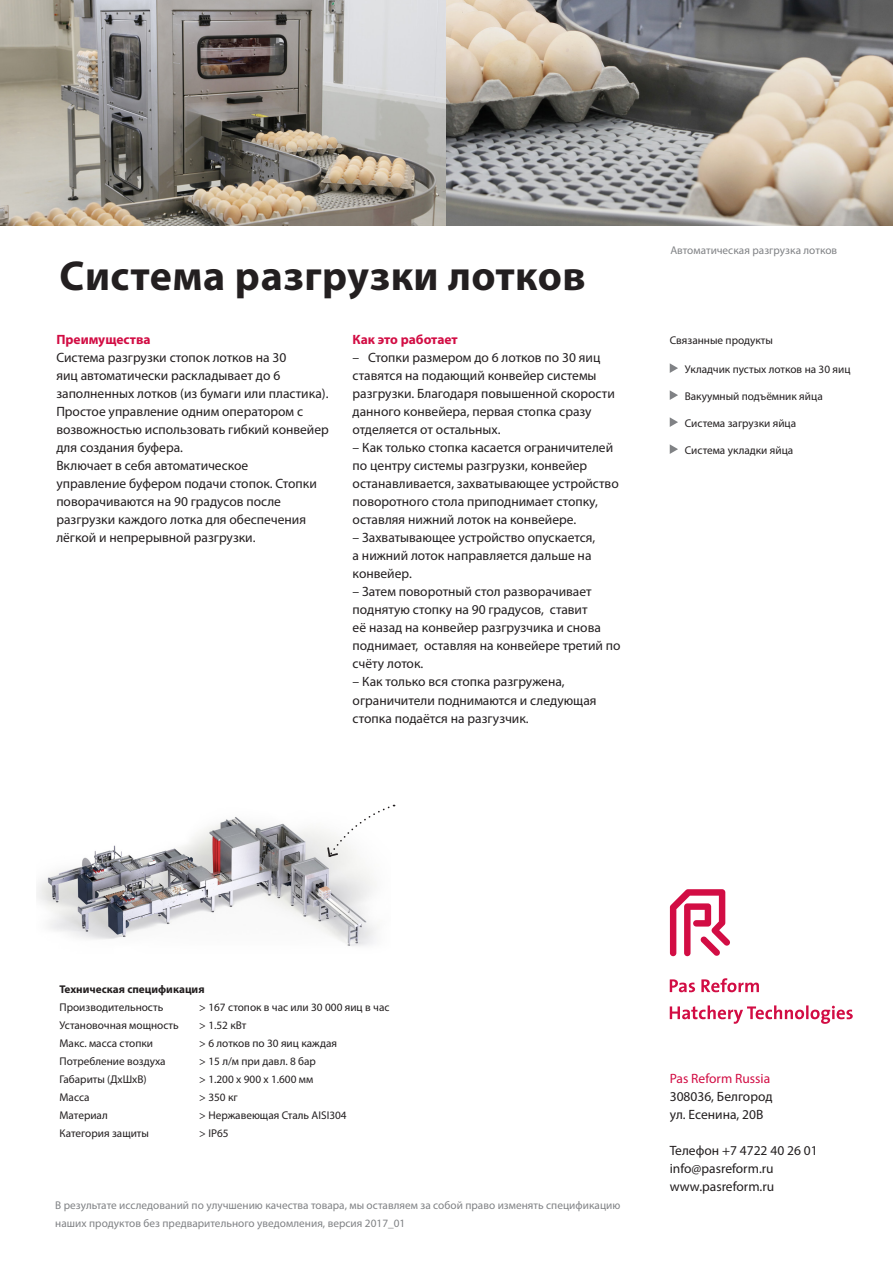
<style>
.page{position:relative;width:893px;height:1263px;background:#fff}
.page>*{position:absolute;margin:0;border:0;box-sizing:border-box;transform-origin:0 0}
.kop_zwart{font:700 42px "Myriad Pro";letter-spacing:.01em;color:#231f20}
.broodtekst_zwart{font:13.5px/18px "Myriad Pro";color:#231f20}
.Inleiding_subkop{font:700 13.5px "Myriad Pro";color:#d20d44}
.t1{font:13.5px "Myriad Pro";color:#d20d44}
.tabeltekst{font:11.25px "Myriad Pro";color:#231f20}
.bijschrift{font:11.25px/18px "Myriad Pro";letter-spacing:.005em;color:#808285}
.opsomming_producten{font:11.25px "Myriad Pro";color:#231f20}
.subkop_klein{font:700 11.25px "Myriad Pro";color:#231f20}
.subkop_klein-2{font:11.25px "Myriad Pro";color:#231f20}
</style>
<div class="page">
<svg style="left:670px;top:889px;width:60px;height:67px"></svg>
<svg style="left:670px;top:1005px;width:183px;height:19px"></svg>
<svg style="left:670px;top:978px;width:89px;height:14px"></svg>
<img style="left:0;top:0;width:446px;height:225px">
<svg style="left:446px;top:0;width:447px;height:225px;background:#9b958e"></svg>
<img style="left:37px;top:816px;width:341px;height:130px">
<svg style="left:670px;top:363px;width:8px;height:10px"></svg>
<svg style="left:670px;top:390px;width:8px;height:10px"></svg>
<svg style="left:670px;top:417px;width:8px;height:10px"></svg>
<svg style="left:670px;top:444px;width:8px;height:10px"></svg>
<svg style="left:326px;top:805px;width:69px;height:53px"></svg>
<p class="kop_zwart" style="left:60px;top:249px;width:528px">Система разгрузки лотков</p>
<p class="Inleiding_subkop" style="left:56px;top:331px;width:96px">Преимущества</p>
<p class="broodtekst_zwart" style="left:56px;top:349px;width:274px">Система разгрузки стопок лотков на 30<br>яиц автоматически раскладывает до 6 заполненных лотков (из бумаги или пластика).<br>Простое управление одним оператором с возвожностью использовать гибкий конвейер для создания буфера.</p>
<p class="broodtekst_zwart" style="left:56px;top:457px;width:262px">Включает в себя автоматическое управление буфером подачи стопок. Стопки поворачиваются на 90 градусов после разгрузки каждого лотка для обеспечения лёгкой и непрерывной разгрузки.</p>
<p class="Inleiding_subkop" style="left:353px;top:331px;width:107px">Как это работает</p>
<p class="broodtekst_zwart" style="left:353px;top:349px;width:264px">– Стопки размером до 6 лотков по 30 яиц ставятся на подающий конвейер системы разгрузки. Благодаря повышенной скорости данного конвейера, первая стопка сразу отделяется от остальных.</p>
<p class="broodtekst_zwart" style="left:353px;top:439px;width:268px">– Как только стопка касается ограничителей по центру системы разгрузки, конвейер останавливается, захватывающее устройство поворотного стола приподнимает стопку, оставляя нижний лоток на конвейере.</p>
<p class="broodtekst_zwart" style="left:353px;top:529px;width:244px">– Захватывающее устройство опускается, а нижний лоток направляется дальше на конвейер.</p>
<p class="broodtekst_zwart" style="left:353px;top:583px;width:269px">– Затем поворотный стол разворачивает поднятую стопку на 90 градусов, ставит<br>её назад на конвейер разгрузчика и снова поднимает, оставляя на конвейере третий по счёту лоток.</p>
<p class="broodtekst_zwart" style="left:353px;top:673px;width:245px">– Как только вся стопка разгружена, ограничители поднимаются и следующая стопка подаётся на разгузчик.</p>
<p class="bijschrift" style="left:670px;top:241px;width:168px">Автоматическая разгрузка лотков</p>
<p class="subkop_klein-2" style="left:670px;top:334px;width:105px">Связанные продукты</p>
<p class="opsomming_producten" style="left:685px;top:362px;width:167px">Укладчик пустых лотков на 30 яиц</p>
<p class="opsomming_producten" style="left:685px;top:389px;width:139px">Вакуумный подъёмник яйца</p>
<p class="opsomming_producten" style="left:685px;top:416px;width:113px">Система загрузки яйца</p>
<p class="opsomming_producten" style="left:685px;top:443px;width:110px">Система укладки яйца</p>
<p class="subkop_klein" style="left:60px;top:981px;width:147px">Техническая спецификация</p>
<p class="tabeltekst" style="left:60px;top:1000px;width:105px">Производительность</p>
<p class="tabeltekst" style="left:199px;top:1000px;width:192px">&gt; 167 стопок в час или 30 000 яиц в час</p>
<p class="tabeltekst" style="left:60px;top:1018px;width:121px">Установочная мощность</p>
<p class="tabeltekst" style="left:199px;top:1018px;width:49px">&gt; 1.52 кВт</p>
<p class="tabeltekst" style="left:60px;top:1036px;width:95px">Макс. масса стопки</p>
<p class="tabeltekst" style="left:199px;top:1036px;width:139px">&gt; 6 лотков по 30 яиц каждая</p>
<p class="tabeltekst" style="left:60px;top:1054px;width:108px">Потребление воздуха</p>
<p class="tabeltekst" style="left:199px;top:1054px;width:118px">&gt; 15 л/м при давл. 8 бар</p>
<p class="tabeltekst" style="left:60px;top:1072px;width:89px">Габариты (ДxШxВ)</p>
<p class="tabeltekst" style="left:199px;top:1072px;width:115px">&gt; 1.200 x 900 x 1.600 мм</p>
<p class="tabeltekst" style="left:60px;top:1090px;width:31px">Масса</p>
<p class="tabeltekst" style="left:199px;top:1090px;width:40px">&gt; 350 кг</p>
<p class="tabeltekst" style="left:60px;top:1108px;width:50px">Материал</p>
<p class="tabeltekst" style="left:199px;top:1108px;width:149px">&gt; Нержавеющая Сталь AISI304</p>
<p class="tabeltekst" style="left:60px;top:1126px;width:91px">Категория защиты</p>
<p class="tabeltekst" style="left:199px;top:1126px;width:31px">&gt; IP65</p>
<p class="bijschrift" style="left:55px;top:1195px;width:567px">В результате исследований по улучшению качества товара, мы оставляем за собой право изменять спецификацию наших продуктов без предварительного уведомления, версия 2017_01</p>
<p class="t1" style="left:670px;top:1070px;width:102px">Pas Reform Russia</p>
<p class="broodtekst_zwart" style="left:670px;top:1087px;width:104px">308036, Белгород ул. Есенина, 20В</p>
<p class="broodtekst_zwart" style="left:670px;top:1141px;width:149px">Телефон +7 4722 40 26 01 info@pasreform.ru www.pasreform.ru</p>
</div>
